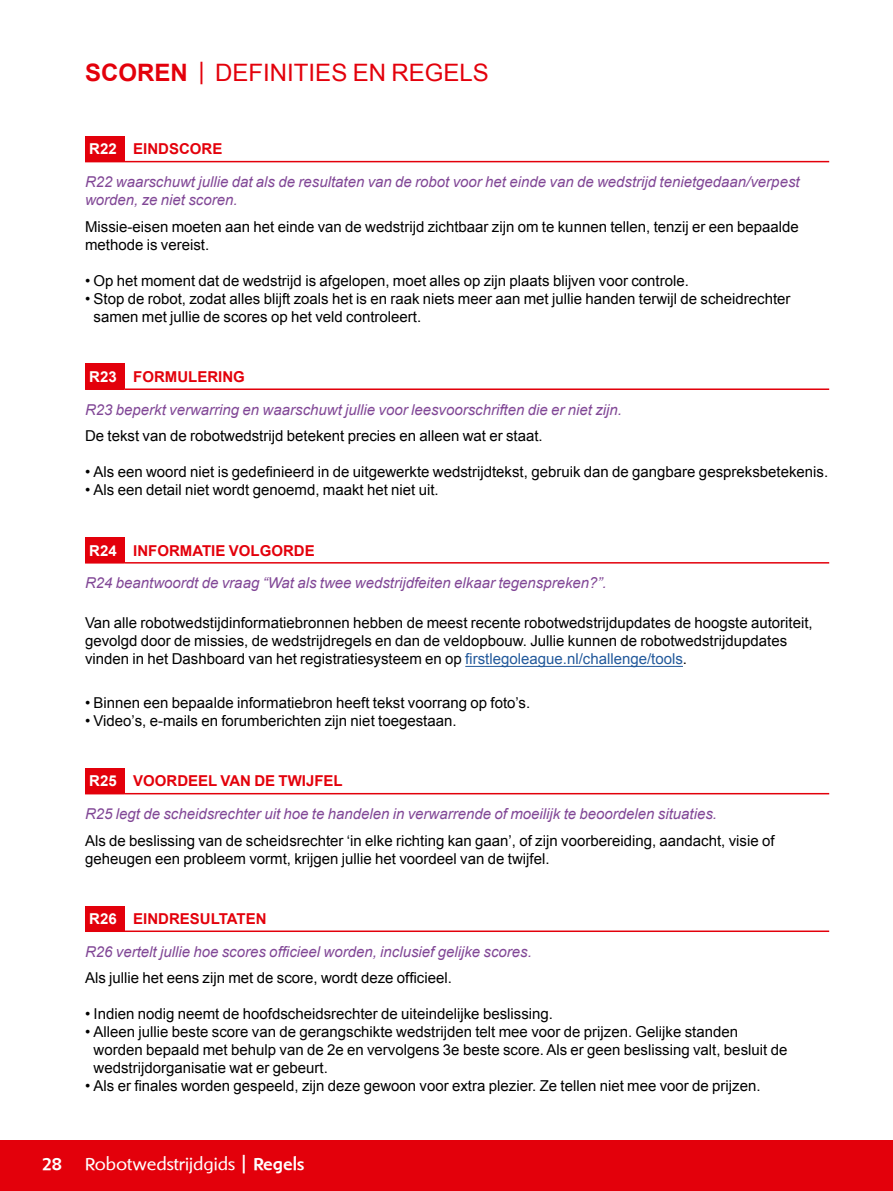
<style>
.page{position:relative;width:893px;height:1191px;background:#fff}
.page>*{position:absolute;margin:0;border:0;box-sizing:border-box;transform-origin:0 0}
.t1{font:24px "Arial";color:#e3000b}
.t2{font:18px "Shinn RR";color:#fff}
.t3{font:500 18px "Shinn RR";color:#fff}
.t4{font:15px/18px "Arial";color:#000}
.t5{font:italic 15px/32.8px "Arial";color:#814796}
.s1{font-weight:700}
.s2{font-weight:700;font-style:normal;color:#fff}
.s3{font-weight:700;font-style:normal;color:#e3000b}
.s4{color:#22599b}
.s5{font-size:27px}
.s6{font-weight:500}
</style>
<div class="page">
<div style="left:0;top:1140px;width:893px;height:51px;background:#e3000b"></div>
<hr style="left:465px;top:666px;width:218px;height:1px;background:#22599b">
<div style="left:85px;top:136px;width:40px;height:26px;background:#e3000b"></div>
<hr style="left:125px;top:161px;width:704px;height:1px;background:#e3000b">
<div style="left:85px;top:364px;width:40px;height:25px;background:#e3000b"></div>
<hr style="left:85px;top:388px;width:40px;height:2px;background:#e3000b">
<hr style="left:125px;top:388px;width:704px;height:2px;background:#e3000b">
<div style="left:85px;top:537px;width:40px;height:26px;background:#e3000b"></div>
<hr style="left:125px;top:562px;width:704px;height:1px;background:#e3000b">
<div style="left:85px;top:768px;width:40px;height:25px;background:#e3000b"></div>
<hr style="left:85px;top:793px;width:40px;height:1px;background:#e3000b">
<hr style="left:125px;top:793px;width:704px;height:1px;background:#e3000b">
<div style="left:85px;top:905px;width:40px;height:26px;background:#e3000b"></div>
<hr style="left:85px;top:930px;width:40px;height:2px;background:#e3000b">
<hr style="left:125px;top:930px;width:704px;height:2px;background:#e3000b">
<h1 class="t1" style="left:85px;top:57px;width:405px"><span class="s1">SCOREN</span> | DEFINITIES EN REGELS</h1>
<p class="t5" style="left:85px;top:133px;width:716px"><span class="s2">R22</span> <span class="s3">EINDSCORE<br></span>R22 waarschuwt jullie dat als de resultaten van de robot voor het einde van de wedstrijd tenietgedaan/verpest</p>
<p class="t5" style="left:85px;top:184px;width:154px">worden, ze niet scoren.</p>
<p class="t4" style="left:85px;top:217px;width:715px">Missie-eisen moeten aan het einde van de wedstrijd zichtbaar zijn om te kunnen tellen, tenzij er een bepaalde methode is vereist.</p>
<p class="t4" style="left:85px;top:271px;width:605px">• Op het moment dat de wedstrijd is afgelopen, moet alles op zijn plaats blijven voor controle.</p>
<p class="t4" style="left:94px;top:289px;width:698px;text-indent:-9px">• Stop de robot, zodat alles blijft zoals het is en raak niets meer aan met jullie handen terwijl de scheidrechter samen met jullie de scores op het veld controleert.</p>
<p class="t5" style="left:85px;top:360px;width:538px"><span class="s2">R23</span> <span class="s3">FORMULERING<br></span>R23 beperkt verwarring en waarschuwt jullie voor leesvoorschriften die er niet zijn.</p>
<p class="t4" style="left:85px;top:427px;width:459px">De tekst van de robotwedstrijd betekent precies en alleen wat er staat.</p>
<p class="t4" style="left:85px;top:463px;width:745px">• Als een woord niet is gedefinieerd in de uitgewerkte wedstrijdtekst, gebruik dan de gangbare gespreksbetekenis.</p>
<p class="t4" style="left:85px;top:481px;width:355px">• Als een detail niet wordt genoemd, maakt het niet uit.</p>
<p class="t5" style="left:85px;top:534px;width:523px"><span class="s2">R24</span> <span class="s3">INFORMATIE VOLGORDE<br></span>R24 beantwoordt de vraag “Wat als twee wedstrijdfeiten elkaar tegenspreken?”.</p>
<p class="t4" style="left:85px;top:613px;width:729px">Van alle robotwedstijdinformatiebronnen hebben de meest recente robotwedstrijdupdates de hoogste autoriteit, gevolgd door de missies, de wedstrijdregels en dan de veldopbouw. Jullie kunnen de robotwedstrijdupdates vinden in het Dashboard van het registratiesysteem en op <span class="s4">firstlegoleague.nl/challenge/tools</span>.</p>
<p class="t4" style="left:85px;top:694px;width:447px">• Binnen een bepaalde informatiebron heeft tekst voorrang op foto’s.</p>
<p class="t4" style="left:85px;top:712px;width:373px">• Video’s, e-mails en forumberichten zijn niet toegestaan.</p>
<p class="t5" style="left:85px;top:765px;width:634px"><span class="s2">R25</span> <span class="s3">VOORDEEL VAN DE TWIJFEL<br></span>R25 legt de scheidsrechter uit hoe te handelen in verwarrende of moeilijk te beoordelen situaties.</p>
<p class="t4" style="left:85px;top:831px;width:691px">Als de beslissing van de scheidsrechter ‘in elke richting kan gaan’, of zijn voorbereiding, aandacht, visie of geheugen een probleem vormt, krijgen jullie het voordeel van de twijfel.</p>
<p class="t5" style="left:85px;top:902px;width:448px"><span class="s2">R26</span> <span class="s3">EINDRESULTATEN<br></span>R26 vertelt jullie hoe scores officieel worden, inclusief gelijke scores.</p>
<p class="t4" style="left:85px;top:969px;width:368px">Als jullie het eens zijn met de score, wordt deze officieel.</p>
<p class="t4" style="left:85px;top:1005px;width:469px">• Indien nodig neemt de hoofdscheidsrechter de uiteindelijke beslissing.</p>
<p class="t4" style="left:94px;top:1023px;width:695px;text-indent:-9px">• Alleen jullie beste score van de gerangschikte wedstrijden telt mee voor de prijzen. Gelijke standen worden bepaald met behulp van de 2e en vervolgens 3e beste score. Als er geen beslissing valt, besluit de wedstrijdorganisatie wat er gebeurt.</p>
<p class="t4" style="left:85px;top:1077px;width:677px">• Als er finales worden gespeeld, zijn deze gewoon voor extra plezier. Ze tellen niet mee voor de prijzen.</p>
<p class="t3" style="left:43px;top:1152px;width:21px">28</p>
<p class="t2" style="left:85px;top:1153px;width:221px">Robotwedstrijdgids <span class="s5">I</span> <span class="s6">Regels</span></p>
</div>
